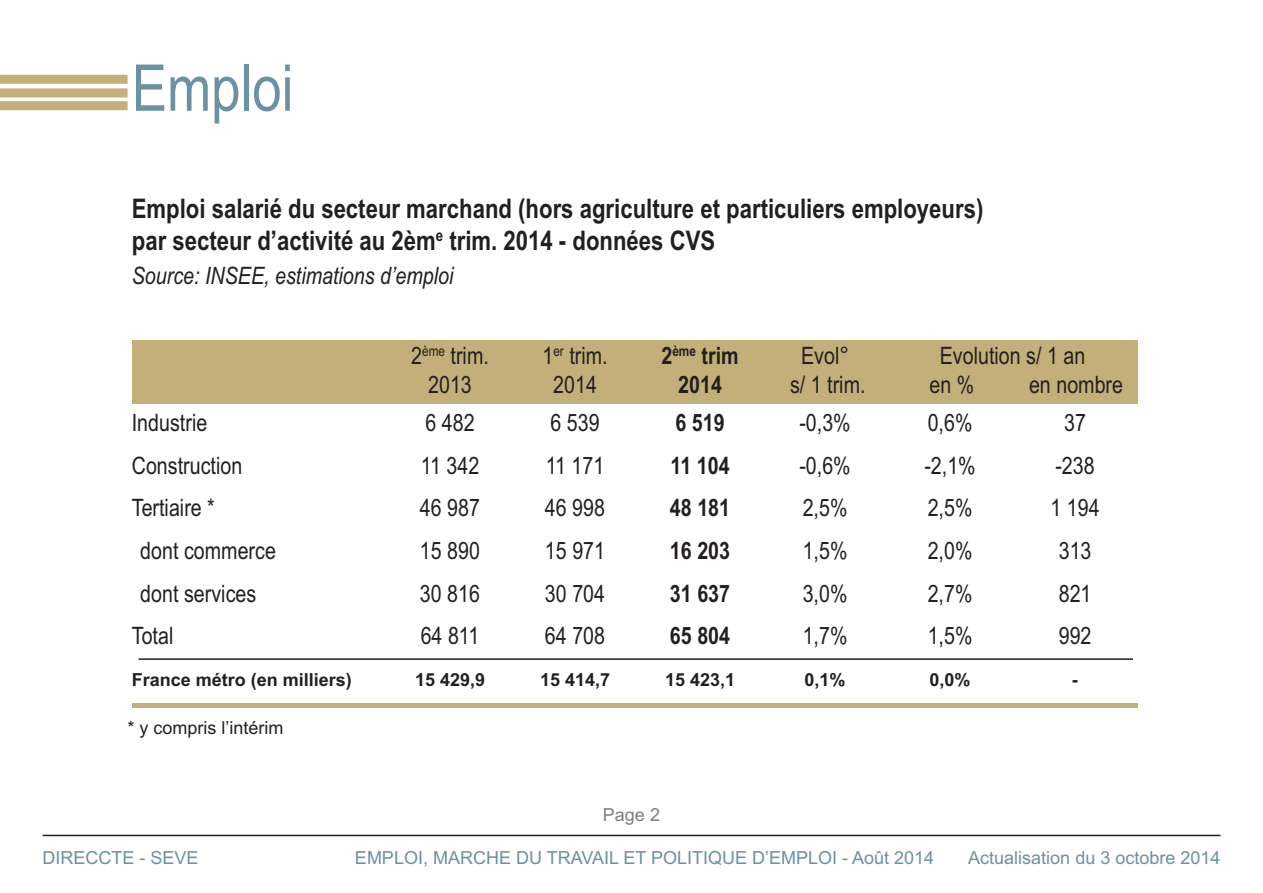
<style>
.page{position:relative;width:1263px;height:893px;background:#fff}
.page>*{position:absolute;margin:0;border:0;box-sizing:border-box;transform-origin:0 0}
.t1{font:64.5px "Arial Narrow";color:#6c91a2}
.t2{font:700 27px/31.5px "Arial Narrow";color:#231f20}
.t3{font:24px/28.8px "Arial Narrow";color:#231f20;text-align:center}
.t4{font:700 24px/28.8px "Arial Narrow";color:#231f20;text-align:center}
.t5{font:italic 24px "Arial Narrow";color:#231f20}
.t6{font:18px "Arial";color:#6c91a2}
.t7{font:700 18px "Arial";color:#231f20}
.t8{font:18px "Arial";color:#231f20}
.t9{font:18px "Arial";color:#7f7e7c}
</style>
<div class="page">
<div style="left:0;top:75px;width:128px;height:9px;background:#c3af79"></div>
<div style="left:0;top:101px;width:128px;height:9px;background:#c3af79"></div>
<div style="left:0;top:88px;width:128px;height:9px;background:#c3af79"></div>
<div style="left:132px;top:340px;width:255px;height:64px;background:#c3af79"></div>
<div style="left:387px;top:340px;width:125px;height:64px;background:#c3af79"></div>
<div style="left:512px;top:340px;width:125px;height:64px;background:#c3af79"></div>
<div style="left:637px;top:340px;width:125px;height:64px;background:#c3af79"></div>
<div style="left:762px;top:340px;width:125px;height:64px;background:#c3af79"></div>
<div style="left:887px;top:340px;width:250px;height:64px;background:#c3af79"></div>
<hr style="left:132px;top:703px;width:255px;height:4px;background:#c3af79">
<hr style="left:387px;top:703px;width:125px;height:4px;background:#c3af79">
<hr style="left:512px;top:703px;width:125px;height:4px;background:#c3af79">
<hr style="left:637px;top:703px;width:125px;height:4px;background:#c3af79">
<hr style="left:762px;top:703px;width:125px;height:4px;background:#c3af79">
<hr style="left:887px;top:703px;width:125px;height:4px;background:#c3af79">
<hr style="left:1012px;top:703px;width:125px;height:4px;background:#c3af79">
<hr style="left:43px;top:835px;width:1177px;height:1px;background:#231f20">
<hr style="left:138px;top:658px;width:995px;height:2px;background:#231f20">
<h1 class="t1" style="left:132px;top:51px;width:163px">Emploi</h1>
<p class="t2" style="left:132px;top:193px;width:853px">Emploi salarié du secteur marchand (hors agriculture et particuliers employeurs) par secteur d’activité au 2èm<sup>e</sup> trim. 2014 - données CVS</p>
<p class="t5" style="left:132px;top:262px;width:323px">Source: INSEE, estimations d’emploi</p>
<p class="t3" style="left:411px;top:341px;width:79px">2<sup>ème</sup> trim.<br>2013</p>
<p class="t3" style="left:542px;top:341px;width:67px">1<sup>er</sup> trim.<br>2014</p>
<p class="t4" style="left:661px;top:341px;width:79px">2<sup>ème</sup> trim<br>2014</p>
<p class="t3" style="left:790px;top:341px;width:77px">Evol°<br>s/ 1 trim.</p>
<p class="t3" style="left:929px;top:341px;width:157px;text-align:left;text-indent:10px">Evolution s/ 1 an en %</p>
<p class="t3" style="left:1029px;top:370px;width:96px">en nombre</p>
<p class="t3" style="left:132px;top:409px;width:77px">Industrie</p>
<p class="t3" style="left:425px;top:409px;width:51px">6 482</p>
<p class="t3" style="left:550px;top:409px;width:51px">6 539</p>
<p class="t4" style="left:675px;top:409px;width:51px">6 519</p>
<p class="t3" style="left:799px;top:409px;width:53px">-0,3%</p>
<p class="t3" style="left:928px;top:409px;width:46px">0,6%</p>
<p class="t3" style="left:1064px;top:409px;width:23px">37</p>
<p class="t3" style="left:132px;top:451px;width:112px">Construction</p>
<p class="t3" style="left:421px;top:451px;width:60px">11 342</p>
<p class="t3" style="left:546px;top:451px;width:60px">11 171</p>
<p class="t4" style="left:670px;top:451px;width:61px">11 104</p>
<p class="t3" style="left:799px;top:451px;width:53px">-0,6%</p>
<p class="t3" style="left:924px;top:451px;width:53px">-2,1%</p>
<p class="t3" style="left:1055px;top:451px;width:41px">-238</p>
<p class="t3" style="left:132px;top:494px;width:85px">Tertiaire *</p>
<p class="t3" style="left:420px;top:494px;width:62px">46 987</p>
<p class="t3" style="left:545px;top:494px;width:62px">46 998</p>
<p class="t4" style="left:670px;top:494px;width:62px">48 181</p>
<p class="t3" style="left:803px;top:494px;width:46px">2,5%</p>
<p class="t3" style="left:928px;top:494px;width:46px">2,5%</p>
<p class="t3" style="left:1050px;top:494px;width:51px">1 194</p>
<p class="t3" style="left:140px;top:536px;width:137px">dont commerce</p>
<p class="t3" style="left:420px;top:536px;width:62px">15 890</p>
<p class="t3" style="left:545px;top:536px;width:62px">15 971</p>
<p class="t4" style="left:670px;top:536px;width:62px">16 203</p>
<p class="t3" style="left:803px;top:536px;width:46px">1,5%</p>
<p class="t3" style="left:928px;top:536px;width:46px">2,0%</p>
<p class="t3" style="left:1059px;top:536px;width:34px">313</p>
<p class="t3" style="left:140px;top:579px;width:117px">dont services</p>
<p class="t3" style="left:420px;top:579px;width:62px">30 816</p>
<p class="t3" style="left:545px;top:579px;width:62px">30 704</p>
<p class="t4" style="left:670px;top:579px;width:62px">31 637</p>
<p class="t3" style="left:803px;top:579px;width:46px">3,0%</p>
<p class="t3" style="left:928px;top:579px;width:46px">2,7%</p>
<p class="t3" style="left:1059px;top:579px;width:34px">821</p>
<p class="t3" style="left:132px;top:621px;width:43px">Total</p>
<p class="t3" style="left:421px;top:621px;width:60px">64 811</p>
<p class="t3" style="left:545px;top:621px;width:62px">64 708</p>
<p class="t4" style="left:670px;top:621px;width:62px">65 804</p>
<p class="t3" style="left:803px;top:621px;width:46px">1,7%</p>
<p class="t3" style="left:928px;top:621px;width:46px">1,5%</p>
<p class="t3" style="left:1059px;top:621px;width:34px">992</p>
<p class="t7" style="left:132px;top:669px;width:222px">France métro (en milliers)</p>
<p class="t7" style="left:415px;top:669px;width:72px">15 429,9</p>
<p class="t7" style="left:540px;top:669px;width:72px">15 414,7</p>
<p class="t7" style="left:665px;top:669px;width:72px">15 423,1</p>
<p class="t7" style="left:804px;top:669px;width:43px">0,1%</p>
<p class="t7" style="left:929px;top:669px;width:43px">0,0%</p>
<p class="t7" style="left:1072px;top:669px;width:7px">-</p>
<p class="t8" style="left:128px;top:717px;width:158px">* y compris l’intérim</p>
<p class="t9" style="left:603px;top:804px;width:59px">Page 2</p>
<p class="t6" style="left:43px;top:847px;width:158px">DIRECCTE - SEVE</p>
<p class="t6" style="left:355px;top:847px;width:581px">EMPLOI, MARCHE DU TRAVAIL ET POLITIQUE D’EMPLOI - Août 2014</p>
<p class="t6" style="left:968px;top:847px;width:254px">Actualisation du 3 octobre 2014</p>
</div>
